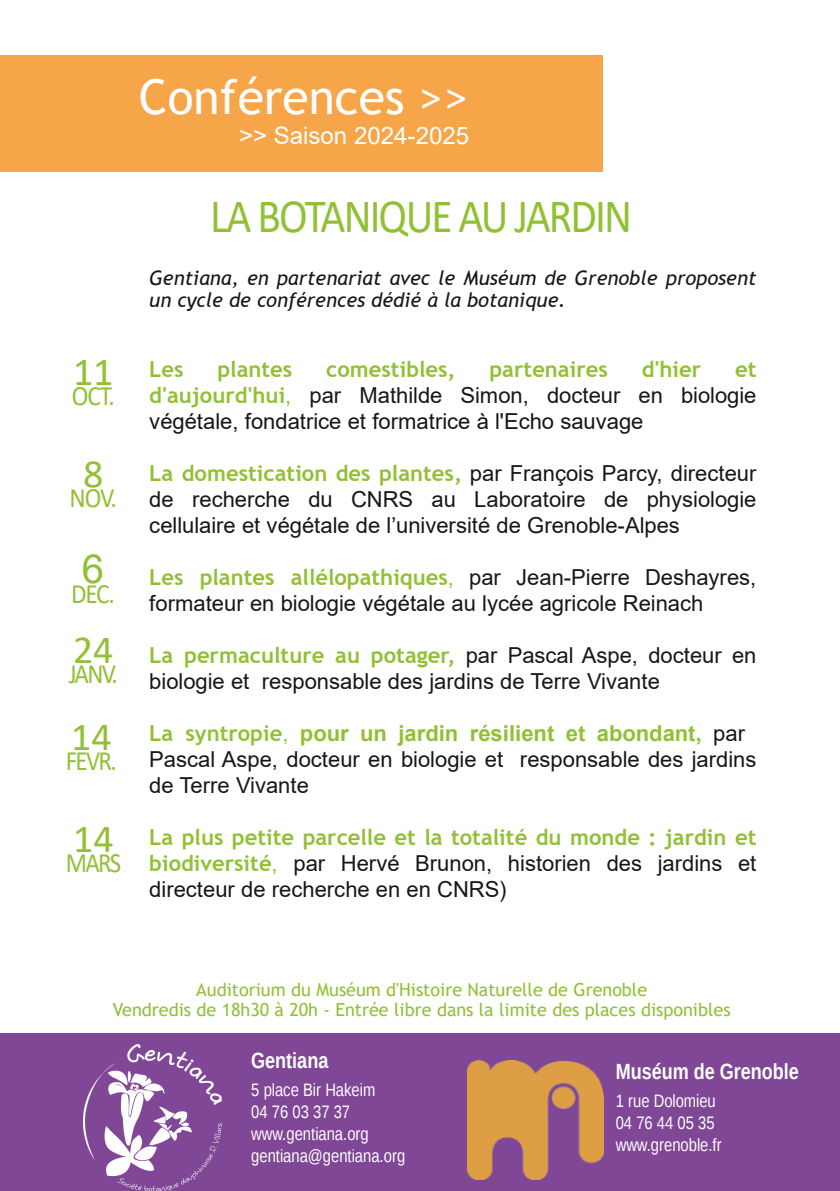
<style>
.page{position:relative;width:840px;height:1191px;background:#fff}
.page>*{position:absolute;margin:0;border:0;box-sizing:border-box;transform-origin:0 0}
.t1{font:48px "Calibri";letter-spacing:-.045em;color:#92c035;scale:.9 1}
.t2{font:48px "Trebuchet MS";color:#fff}
.t3{font:40px "Calibri";color:#92c035}
.t4{font:40px "Arial";color:#92c035}
.t5{font:28px "Calibri";letter-spacing:-.065em;color:#92c035;scale:.89 1}
.t6{font:28px "Calibri";letter-spacing:-.065em;color:#92c035;scale:.9 1}
.t7{font:24px "Arial";color:#fff}
.t8{font:22px/26px "Arial";color:#181715}
.t9{font:700 22px "Trebuchet MS";color:#92c035}
.t10{font:700 22px "Liberation Sans Narrow";color:#fff}
.t11{font:italic 20px/22px "Trebuchet MS";letter-spacing:.005em;color:#181715}
.t12{font:18px/20px "Trebuchet MS";color:#92c035;text-align:center}
.t13{font:18px/22px "Liberation Sans Narrow";color:#fff}
.s1{font-family:"Trebuchet MS";font-weight:700;color:#92c035}
.s2{color:#92c035}
.s3{font-family:"Arial";font-weight:400;color:#181715}
.s4{font-family:"Arial";font-weight:400}
.s5{font-weight:700;color:#92c035}
</style>
<div class="page">
<div style="left:0;top:1033px;width:839px;height:158px;background:#804796"></div>
<div style="left:0;top:55px;width:602px;height:117px;background:#f7a549"></div>
<img style="left:467px;top:1060px;width:136px;height:119px">
<img style="left:83px;top:1044px;width:139px;height:147px">
<h1 class="t2" style="left:139px;top:69px;width:331px">Conférences &gt;&gt;</h1>
<p class="t7" style="left:239px;top:122px;width:231px">&gt;&gt; Saison 2024-2025</p>
<h1 class="t1" style="left:210px;top:195px;width:469px">LA BOTANIQUE AU JARDIN</h1>
<h2 class="t3" style="left:73px;top:355px;width:42px">11</h2>
<p class="t6" style="left:72px;top:384px;width:49px">OCT.</p>
<h2 class="t3" style="left:83px;top:457px;width:22px">8</h2>
<p class="t6" style="left:70px;top:486px;width:54px">NOV.</p>
<h2 class="t4" style="left:82px;top:546px;width:24px">6</h2>
<p class="t6" style="left:71px;top:582px;width:50px">DEC.</p>
<h2 class="t3" style="left:73px;top:632px;width:42px">24</h2>
<p class="t5" style="left:69px;top:661px;width:57px">JANV.</p>
<h2 class="t3" style="left:71px;top:720px;width:42px">14</h2>
<p class="t5" style="left:66px;top:749px;width:59px">FEVR.</p>
<h2 class="t3" style="left:73px;top:821px;width:42px">14</h2>
<p class="t5" style="left:66px;top:850px;width:64px">MARS</p>
<p class="t11" style="left:149px;top:267px;width:608px">Gentiana, en partenariat avec le Muséum de Grenoble proposent un cycle de conférences dédié à la botanique.</p>
<p class="t9" style="left:149px;top:356px;width:36px">Les</p>
<p class="t9" style="left:217px;top:356px;width:76px">plantes</p>
<p class="t9" style="left:326px;top:356px;width:131px">comestibles,</p>
<p class="t9" style="left:489px;top:356px;width:120px">partenaires</p>
<p class="t9" style="left:641px;top:356px;width:61px">d'hier</p>
<p class="t9" style="left:734px;top:356px;width:23px">et</p>
<p class="t8" style="left:149px;top:382px;width:608px"><span class="s1">d'aujourd'hui</span><span class="s2">,</span> par Mathilde Simon, docteur en biologie végétale, fondatrice et formatrice à l'Echo sauvage</p>
<p class="t9" style="left:149px;top:460px;width:608px">La domestication des plantes, <span class="s3">par François Parcy, directeur</span></p>
<p class="t8" style="left:149px;top:486px;width:608px">de recherche du CNRS au Laboratoire de physiologie cellulaire et végétale de l’université de Grenoble-Alpes</p>
<p class="t9" style="left:149px;top:564px;width:608px">Les plantes allélopathiques<span class="s4">,</span> <span class="s3">par Jean-Pierre Deshayres,</span></p>
<p class="t8" style="left:149px;top:590px;width:555px">formateur en biologie végétale au lycée agricole Reinach</p>
<p class="t9" style="left:149px;top:642px;width:608px">La permaculture au potager, <span class="s3">par Pascal Aspe, docteur en</span></p>
<p class="t8" style="left:149px;top:668px;width:512px">biologie et responsable des jardins de Terre Vivante</p>
<p class="t8" style="left:149px;top:720px;width:608px"><span class="s1">La syntropie</span><span class="s2">,</span> <span class="s5">pour un jardin résilient et abondant,</span> par<br>Pascal Aspe, docteur en biologie et responsable des jardins de Terre Vivante</p>
<p class="t9" style="left:149px;top:824px;width:608px">La plus petite parcelle et la totalité du monde : jardin et</p>
<p class="t8" style="left:149px;top:850px;width:608px"><span class="s1">biodiversité</span><span class="s2">,</span> par Hervé Brunon, historien des jardins et directeur de recherche en en CNRS)</p>
<p class="t12" style="left:113px;top:980px;width:619px">Auditorium du Muséum d'Histoire Naturelle de Grenoble<br>Vendredis de 18h30 à 20h ‐ Entrée libre dans la limite des places disponibles</p>
<p class="t10" style="left:251px;top:1052px;width:79px">Gentiana</p>
<p class="t13" style="left:251px;top:1080px;width:155px">5 place Bir Hakeim<br>04 76 03 37 37 www.gentiana.org gentiana@gentiana.org</p>
<p class="t10" style="left:615px;top:1063px;width:185px">Muséum de Grenoble</p>
<p class="t13" style="left:615px;top:1091px;width:107px">1 rue Dolomieu<br>04 76 44 05 35 www.grenoble.fr</p>
</div>
